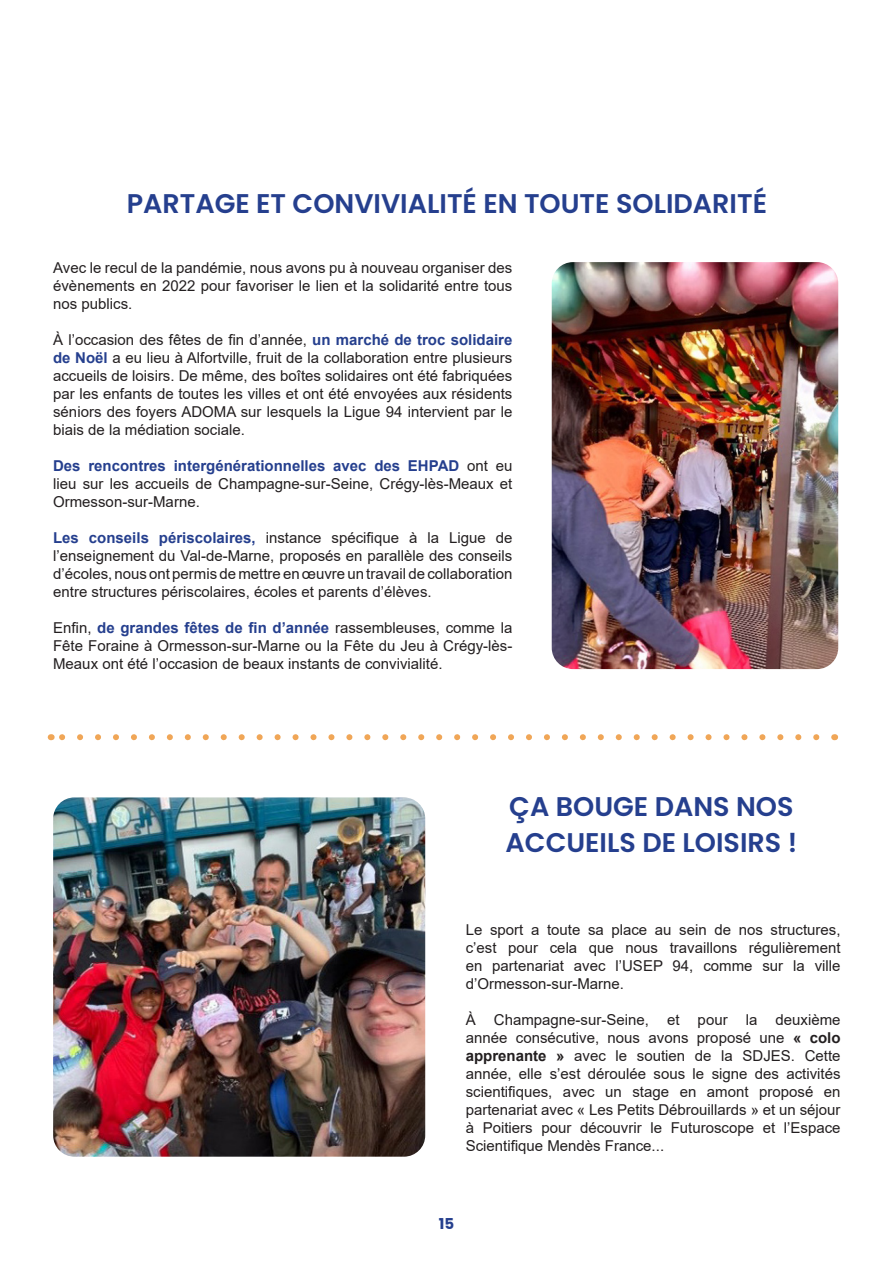
<style>
.page{position:relative;width:893px;height:1263px;background:#fff}
.page>*{position:absolute;margin:0;border:0;box-sizing:border-box;transform-origin:0 0}
.Titre_2{font:600 27px "Poppins";color:#253f8e}
.Titre_2-2{font:15px/18px "Arial";color:#231f20;text-align:justify}
.t1{font:700 15px "Poppins";color:#253f8e}
.s1{font-weight:700;color:#253f8e}
.s2{font-weight:700}
</style>
<div class="page">
<svg style="left:60px;top:734px;width:756px;height:6px"></svg>
<img style="left:552px;top:262px;width:286px;height:407px">
<img style="left:53px;top:797px;width:372px;height:360px">
<p class="Titre_2" style="left:127px;top:187px;width:642px">PARTAGE ET CONVIVIALITÉ EN TOUTE SOLIDARITÉ</p>
<p class="Titre_2-2" style="left:53px;top:259px;width:461px">Avec le recul de la pandémie, nous avons pu à nouveau organiser des évènements en 2022 pour favoriser le lien et la solidarité entre tous nos publics.</p>
<p class="Titre_2-2" style="left:53px;top:331px;width:461px">À l’occasion des fêtes de fin d’année, <span class="s1">un marché de troc solidaire de Noël</span> a eu lieu à Alfortville, fruit de la collaboration entre plusieurs accueils de loisirs. De même, des boîtes solidaires ont été fabriquées par les enfants de toutes les villes et ont été envoyées aux résidents séniors des foyers ADOMA sur lesquels la Ligue 94 intervient par le biais de la médiation sociale.</p>
<p class="Titre_2-2" style="left:53px;top:457px;width:461px"><span class="s1">Des rencontres intergénérationnelles avec des EHPAD</span> ont eu lieu sur les accueils de Champagne-sur-Seine, Crégy-lès-Meaux et Ormesson-sur-Marne.</p>
<p class="Titre_2-2" style="left:53px;top:529px;width:461px"><span class="s1">Les conseils périscolaires,</span> instance spécifique à la Ligue de l’enseignement du Val-de-Marne, proposés en parallèle des conseils d’écoles, nous ont permis de mettre en œuvre un travail de collaboration entre structures périscolaires, écoles et parents d’élèves.</p>
<p class="Titre_2-2" style="left:53px;top:619px;width:461px">Enfin, <span class="s1">de grandes fêtes de fin d’année</span> rassembleuses, comme la Fête Foraine à Ormesson-sur-Marne ou la Fête du Jeu à Crégy-lès-Meaux ont été l’occasion de beaux instants de convivialité.</p>
<p class="Titre_2" style="left:509px;top:791px;width:286px">ÇA BOUGE DANS NOS</p>
<p class="Titre_2" style="left:506px;top:827px;width:293px">ACCUEILS DE LOISIRS !</p>
<p class="Titre_2-2" style="left:466px;top:921px;width:376px">Le sport a toute sa place au sein de nos structures, c’est pour cela que nous travaillons régulièrement en partenariat avec l’USEP 94, comme sur la ville d’Ormesson-sur-Marne.</p>
<p class="Titre_2-2" style="left:466px;top:1011px;width:376px">À Champagne-sur-Seine, et pour la deuxième année consécutive, nous avons proposé une <span class="s2">« colo apprenante »</span> avec le soutien de la SDJES. Cette année, elle s’est déroulée sous le signe des activités scientifiques, avec un stage en amont proposé en partenariat avec « Les Petits Débrouillards » et un séjour à Poitiers pour découvrir le Futuroscope et l’Espace Scientifique Mendès France...</p>
<p class="t1" style="left:439px;top:1215px;width:17px">15</p>
</div>
